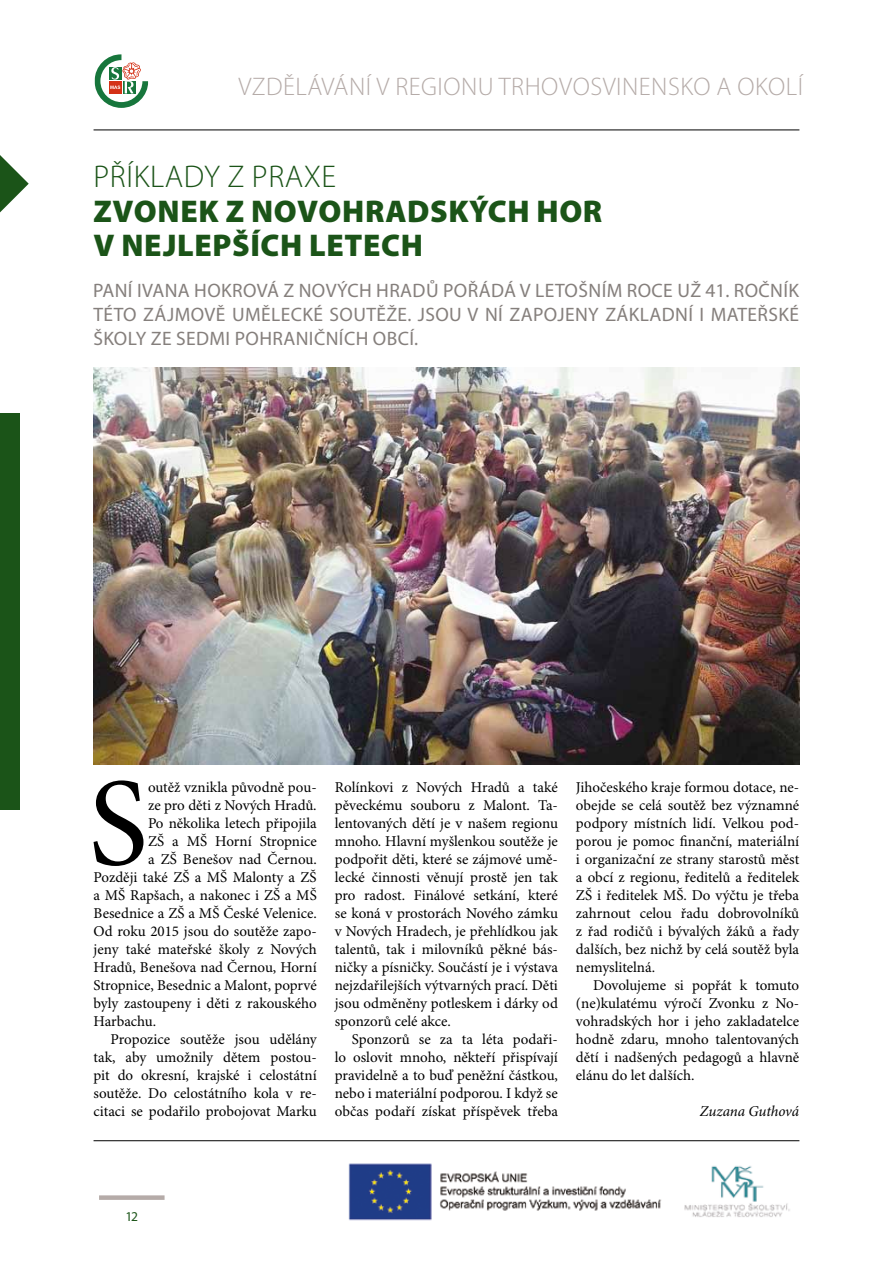
<style>
.page{position:relative;width:893px;height:1263px;background:#fff}
.page>*{position:absolute;margin:0;border:0;box-sizing:border-box;transform-origin:0 0}
.t1{font:125.7px "Minion Pro";color:#000}
.t2{font:900 31.5px/34.5px "Myriad Pro";letter-spacing:.02em;color:#1b5418}
.t3{font:300 31.5px "Myriad Pro";letter-spacing:.02em;color:#1b5418}
.t4{font:300 25.5px "Myriad Pro";letter-spacing:.02em;color:#b5aba8}
.t5{font:19.5px/24px "Myriad Pro";letter-spacing:.02em;color:#857f7c;text-align:justify}
.t6{font:15px/18px "Minion Pro";color:#000;text-align:justify}
.t7{font:italic 15px "Minion Pro";letter-spacing:-.01em;color:#000}
.t8{font:13.5px "Myriad Pro";color:#1b5418}
</style>
<div class="page">
<div style="left:99px;top:1195px;width:66px;height:5px;background:#b5aba8"></div>
<hr style="left:94px;top:1140px;width:705px;height:1px;background:#000">
<hr style="left:94px;top:130px;width:705px;height:1px;background:#000">
<svg style="left:95px;top:54px;width:53px;height:54px"></svg>
<div style="left:0;top:413px;width:19px;height:396px;background:#1b5418"></div>
<img style="left:348px;top:1163px;width:442px;height:58px">
<img style="left:94px;top:367px;width:705px;height:397px">
<svg style="left:0;top:155px;width:29px;height:57px"></svg>
<h3 class="t4" style="left:238px;top:72px;width:566px">VZDĚLÁVÁNÍ V REGIONU TRHOVOSVINENSKO A OKOLÍ</h3>
<h2 class="t3" style="left:93px;top:160px;width:244px">PŘÍKLADY Z P RAXE</h2>
<h2 class="t2" style="left:93px;top:194px;width:510px">ZVONEK Z NOVOHRADSKÝCH HOR<br>V NEJLEPŠÍCH LETECH</h2>
<h3 class="t5" style="left:93px;top:279px;width:55px">PAN Í IVANA</h3>
<h3 class="t5" style="left:194px;top:279px;width:195px">HOKROVÁ Z NOVÝCH HRA</h3>
<h3 class="t5" style="left:93px;top:279px;width:707px;text-indent:319px">DŮ POŘÁDÁ V LETOŠNÍM ROCE UŽ 41. ROČNÍK TÉTO ZÁJMOVĚ UMĚLECKÉ SOUTĚŽE. JSOU VN Í ZAPOJENY ZÁKLADNÍ I MATEŘSKÉ ŠKOLY ZE SEDMI POHRAN</h3>
<h3 class="t5" style="left:309px;top:327px;width:111px">IČNÍCH OBCÍ.</h3>
<h1 class="t1" style="left:88px;top:749px;width:61px">S</h1>
<p class="t6" style="left:148px;top:779px;width:170px">outěž vznikla původně pou-</p>
<p class="t6" style="left:148px;top:797px;width:170px">ze pro děti z Nových Hradů.</p>
<p class="t6" style="left:148px;top:815px;width:170px">Po několika letech připojila</p>
<p class="t6" style="left:148px;top:833px;width:170px">ZŠ a MŠ Horní Stropnice</p>
<p class="t6" style="left:148px;top:851px;width:170px">a ZŠ Benešov nad Černou.</p>
<p class="t6" style="left:94px;top:869px;width:225px">Později také ZŠ a MŠ Malonty a ZŠ</p>
<p class="t6" style="left:94px;top:887px;width:225px">a MŠ Rapšach, a nakonec i ZŠ a MŠ</p>
<p class="t6" style="left:94px;top:905px;width:225px">Besednice a ZŠ a MŠ České Velenice.</p>
<p class="t6" style="left:94px;top:923px;width:225px">Od roku 2015 jsou do soutěže zapo-</p>
<p class="t6" style="left:94px;top:941px;width:225px">jeny také mateřské školy z Nových</p>
<p class="t6" style="left:94px;top:959px;width:225px">Hradů, Benešova nad Černou, Horní</p>
<p class="t6" style="left:94px;top:977px;width:225px">Stropnice, Besednic a Malont, poprvé</p>
<p class="t6" style="left:94px;top:995px;width:225px">byly zastoupeny i děti z rakouského</p>
<p class="t6" style="left:94px;top:1013px;width:64px">Harbachu.</p>
<p class="t6" style="left:111px;top:1031px;width:208px">Propozice soutěže jsou udělány</p>
<p class="t6" style="left:94px;top:1049px;width:225px">tak, aby umožnily dětem postou-</p>
<p class="t6" style="left:94px;top:1067px;width:225px">pit do okresní, krajské i celostátní</p>
<p class="t6" style="left:94px;top:1085px;width:225px">soutěže. Do celostátního kola v re-</p>
<p class="t6" style="left:94px;top:1103px;width:225px">citaci se podařilo probojovat Marku</p>
<p class="t6" style="left:335px;top:779px;width:225px">Rolínkovi z Nových Hradů a také pěveckému souboru z Malont. Ta&shy;lentovaných dětí je v našem regionu mnoho. Hlavní myšlenkou soutěže je podpořit děti, které se zájmové umě&shy;lecké činnosti věnují prostě jen tak pro radost. Finálové setkání, které se koná v prostorách Nového zámku v Nových Hradech, je přehlídkou jak talentů, tak i milovníků pěkné bás&shy;ničky a písničky. Součástí je i výstava nejzdařilejších výtvarných prací. Děti jsou odměněny potleskem i dárky od sponzorů celé akce.</p>
<p class="t6" style="left:335px;top:1031px;width:225px;text-indent:17px">Sponzorů se za ta léta podaři&shy;lo oslovit mnoho, někteří přispívají pravidelně a to buď peněžní částkou, nebo i materiální podporou. I když se občas podaří získat příspěvek třeba</p>
<p class="t6" style="left:576px;top:779px;width:225px">Jihočeského kraje formou dotace, ne&shy;obejde se celá soutěž bez významné podpory místních lidí. Velkou pod&shy;porou je pomoc finanční, materiální i organizační ze strany starostů měst a obcí z regionu, ředitelů a ředitelek ZŠ i ředitelek MŠ. Do výčtu je třeba zahrnout celou řadu dobrovolníků z řad rodičů i bývalých žáků a řady dalších, bez nichž by celá soutěž byla nemyslitelná.</p>
<p class="t6" style="left:576px;top:977px;width:225px;text-indent:17px">Dovolujeme si popřát k tomuto (ne)kulatému výročí Zvonku z No&shy;vohradských hor i jeho zakladatelce hodně zdaru, mnoho talentovaných dětí i nadšených pedagogů a hlavně elánu do let dalších.</p>
<p class="t7" style="left:700px;top:1102px;width:101px">Zuzana Guthová</p>
<p class="t8" style="left:125px;top:1209px;width:14px">12</p>
</div>
